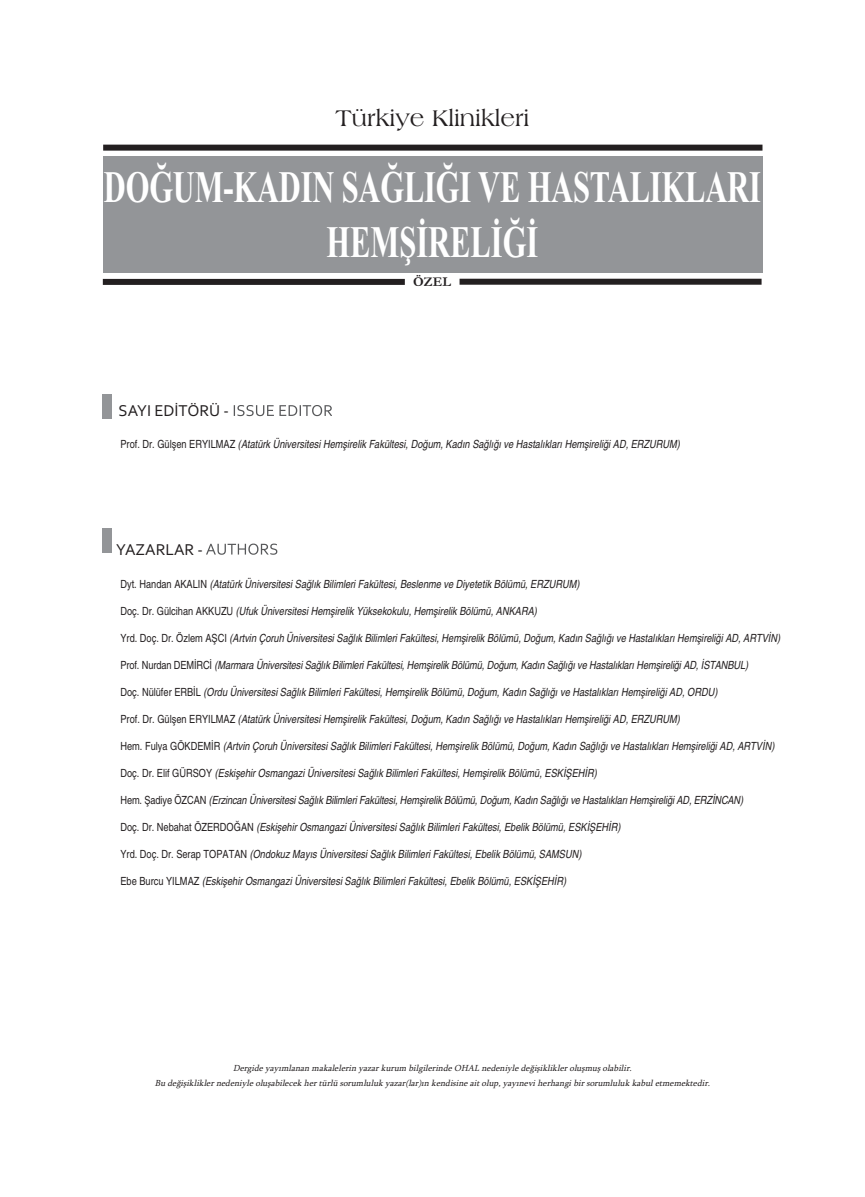
<style>
.page{position:relative;width:865px;height:1197px;background:#fff}
.page>*{position:absolute;margin:0;border:0;box-sizing:border-box;transform-origin:0 0}
.t1{font:700 45px/54px "Times New Roman";letter-spacing:-.005em;color:#fff;text-align:center;scale:.68 1}
.t2{font:24px "Americana BT Roman";color:#231f20}
.t3{font:16.5px "Corbel";color:#231f20}
.t4{font:700 13.5px "Garamond";color:#231f20}
.t5{font:italic condensed 11.25px "Helvetica";color:#231f20}
.t6{font:italic 9px/15px "Sylfaen";color:#231f20;text-align:center}
.s1{font-style:normal}
</style>
<div class="page">
<div style="left:103px;top:156px;width:659px;height:116px;background:#939598"></div>
<div style="left:103px;top:145px;width:659px;height:6px;background:#231f20"></div>
<div style="left:103px;top:279px;width:302px;height:6px;background:#231f20"></div>
<div style="left:459px;top:279px;width:302px;height:6px;background:#231f20"></div>
<div style="left:103px;top:393px;width:9px;height:25px;background:#939598"></div>
<svg style="left:234px;top:405px;width:67px;height:11px"></svg>
<div style="left:103px;top:528px;width:9px;height:25px;background:#939598"></div>
<svg style="left:206px;top:543px;width:71px;height:11px"></svg>
<h2 class="t2" style="left:335px;top:104px;width:195px">Türkiye Klinikleri</h2>
<h1 class="t1" style="left:104px;top:160px;width:967px">DOĞUM-KADIN SAĞLIĞI VE HASTALIKLARI<br>HEMŞİRELİĞİ</h1>
<p class="t4" style="left:413px;top:274px;width:39px">ÖZEL</p>
<h3 class="t3" style="left:119px;top:400px;width:112px">SAYI EDİTÖRÜ -</h3>
<p class="t5" style="left:120px;top:437px;width:561px"><span class="s1">Prof. Dr. Gülşen ERYILMAZ</span> (Atatürk Üniversitesi Hemşirelik Fakültesi, Doğum, Kadın Sağlığı ve Hastalıkları Hemşireliği AD, ERZURUM)</p>
<h3 class="t3" style="left:116px;top:539px;width:88px">YAZARLAR -</h3>
<p class="t5" style="left:120px;top:577px;width:460px"><span class="s1">Dyt. Handan AKALIN</span> (Atatürk Üniversitesi Sağlık Bilimleri Fakültesi, Beslenme ve Diyetetik Bölümü, ERZURUM)</p>
<p class="t5" style="left:120px;top:604px;width:418px"><span class="s1">Doç. Dr. Gülcihan AKKUZU</span> (Ufuk Üniversitesi Hemşirelik Yüksekokulu, Hemşirelik Bölümü, ANKARA)</p>
<p class="t5" style="left:120px;top:631px;width:661px"><span class="s1">Yrd. Doç. Dr. Özlem AŞCI</span> (Artvin Çoruh Üniversitesi Sağlık Bilimleri Fakültesi, Hemşirelik Bölümü, Doğum, Kadın Sağlığı ve Hastalıkları Hemşireliği AD, ARTVİN)</p>
<p class="t5" style="left:120px;top:658px;width:629px"><span class="s1">Prof. Nurdan DEMİRCİ</span> (Marmara Üniversitesi Sağlık Bilimleri Fakültesi, Hemşirelik Bölümü, Doğum, Kadın Sağlığı ve Hastalıkları Hemşireliği AD, İSTANBUL)</p>
<p class="t5" style="left:120px;top:685px;width:598px"><span class="s1">Doç. Nülüfer ERBİL</span> (Ordu Üniversitesi Sağlık Bilimleri Fakültesi, Hemşirelik Bölümü, Doğum, Kadın Sağlığı ve Hastalıkları Hemşireliği AD, ORDU)</p>
<p class="t5" style="left:120px;top:712px;width:561px"><span class="s1">Prof. Dr. Gülşen ERYILMAZ</span> (Atatürk Üniversitesi Hemşirelik Fakültesi, Doğum, Kadın Sağlığı ve Hastalıkları Hemşireliği AD, ERZURUM)</p>
<p class="t5" style="left:120px;top:739px;width:655px"><span class="s1">Hem. Fulya GÖKDEMİR</span> (Artvin Çoruh Üniversitesi Sağlık Bilimleri Fakültesi, Hemşirelik Bölümü, Doğum, Kadın Sağlığı ve Hastalıkları Hemşireliği AD, ARTVİN)</p>
<p class="t5" style="left:120px;top:766px;width:478px"><span class="s1">Doç. Dr. Elif GÜRSOY</span> (Eskişehir Osmangazi Üniversitesi Sağlık Bilimleri Fakültesi, Hemşirelik Bölümü, ESKİŞEHİR)</p>
<p class="t5" style="left:120px;top:793px;width:624px"><span class="s1">Hem. Şadiye ÖZCAN</span> (Erzincan Üniversitesi Sağlık Bilimleri Fakültesi, Hemşirelik Bölümü, Doğum, Kadın Sağlığı ve Hastalıkları Hemşireliği AD, ERZİNCAN)</p>
<p class="t5" style="left:120px;top:820px;width:501px"><span class="s1">Doç. Dr. Nebahat ÖZERDOĞAN</span> (Eskişehir Osmangazi Üniversitesi Sağlık Bilimleri Fakültesi, Ebelik Bölümü, ESKİŞEHİR)</p>
<p class="t5" style="left:120px;top:847px;width:462px"><span class="s1">Yrd. Doç. Dr. Serap TOPATAN</span> (Ondokuz Mayıs Üniversitesi Sağlık Bilimleri Fakültesi, Ebelik Bölümü, SAMSUN)</p>
<p class="t5" style="left:120px;top:874px;width:447px"><span class="s1">Ebe Burcu YILMAZ</span> (Eskişehir Osmangazi Üniversitesi Sağlık Bilimleri Fakültesi, Ebelik Bölümü, ESKİŞEHİR)</p>
<p class="t6" style="left:155px;top:1060px;width:559px">Dergide yayımlanan makalelerin yazar kurum bilgilerinde OHAL nedeniyle değişiklikler oluşmuş olabilir.<br>Bu değişiklikler nedeniyle oluşabilecek her türlü sorumluluk yazar(lar)ın kendisine ait olup, yayınevi herhangi bir sorumluluk kabul etmemektedir.</p>
</div>
